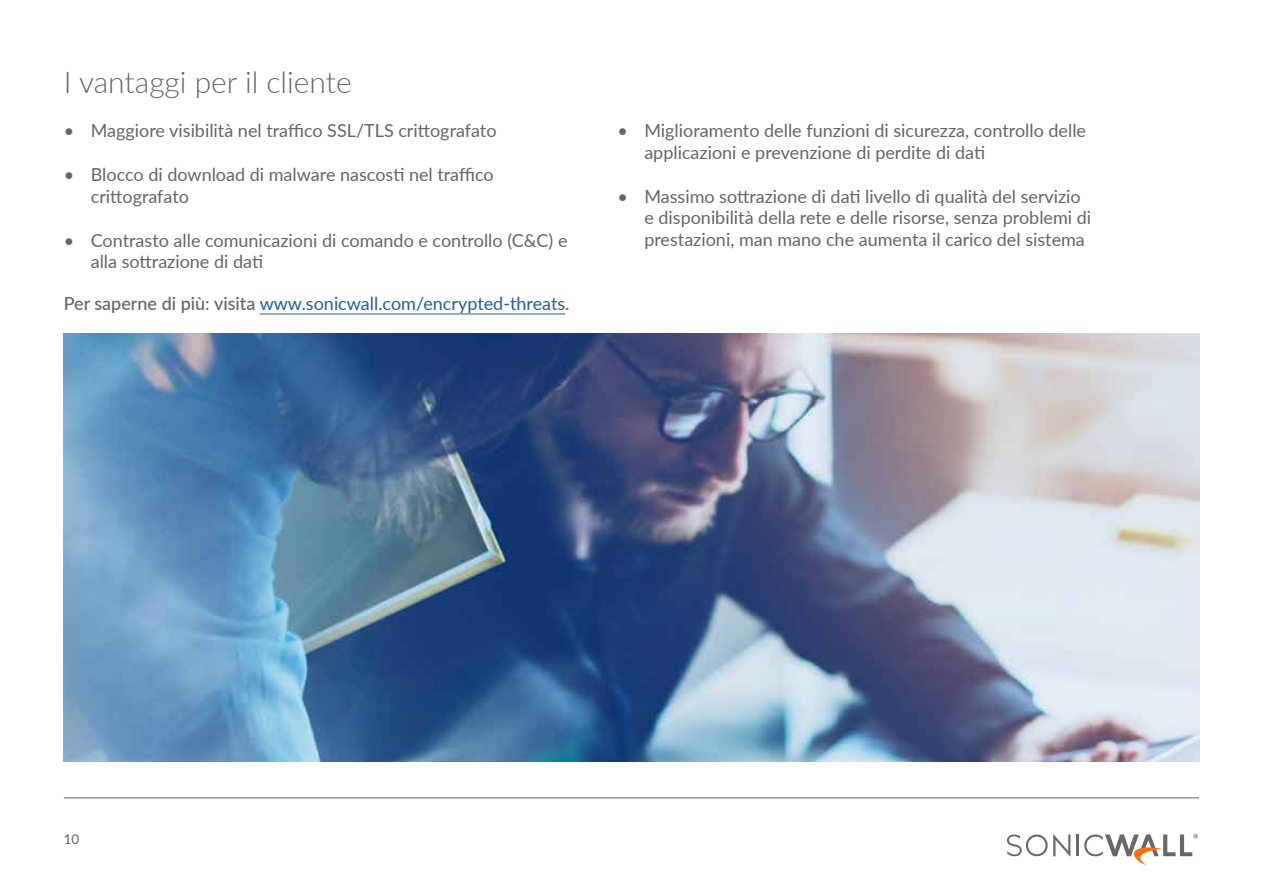
<style>
.page{position:relative;width:1263px;height:893px;background:#fff}
.page>*{position:absolute;margin:0;border:0;box-sizing:border-box;transform-origin:0 0}
.t1{font:300 30px "Lato";color:#646569}
.t2{font:18px/21.6px "Lato";color:#646569}
.t3{font:18px "Lato";color:#215e9e}
.t4{font:13.5px "Lato";color:#646569}
.s1{font-weight:500;color:#646569}
</style>
<div class="page">
<hr style="left:64px;top:797px;width:1135px;height:1px;background:#646569">
<hr style="left:1076px;top:834px;width:2px;height:22px;background:#68686b">
<svg style="left:1007px;top:834px;width:63px;height:22px"></svg>
<svg style="left:1084px;top:834px;width:114px;height:31px"></svg>
<img style="left:64px;top:333px;width:1135px;height:428px">
<hr style="left:260px;top:314px;width:305px;height:1px;background:#215e9e">
<h1 class="t1" style="left:64px;top:61px;width:289px">I vantaggi per il cliente</h1>
<p class="t2" style="left:64px;top:119px;width:434px">• Maggiore visibilità nel traffico SSL/TLS crittografato</p>
<p class="t2" style="left:91px;top:163px;width:404px;text-indent:-27px">• Blocco di download di malware nascosti nel traffico crittografato</p>
<p class="t2" style="left:91px;top:229px;width:478px;text-indent:-27px">• Contrasto alle comunicazioni di comando e controllo (C&amp;C) e alla sottrazione di dati</p>
<p class="t3" style="left:64px;top:290px;width:507px"><span class="s1">Per saperne di più: visita</span> www.sonicwall.com/encrypted-threats<span class="s1">.</span></p>
<p class="t2" style="left:644px;top:119px;width:443px;text-indent:-27px">• Miglioramento delle funzioni di sicurezza, controllo delle applicazioni e prevenzione di perdite di dati</p>
<p class="t2" style="left:644px;top:185px;width:448px;text-indent:-27px">• Massimo sottrazione di dati livello di qualità del servizio e disponibilità della rete e delle risorse, senza problemi di prestazioni, man mano che aumenta il carico del sistema</p>
<p class="t4" style="left:64px;top:830px;width:17px">10</p>
</div>
